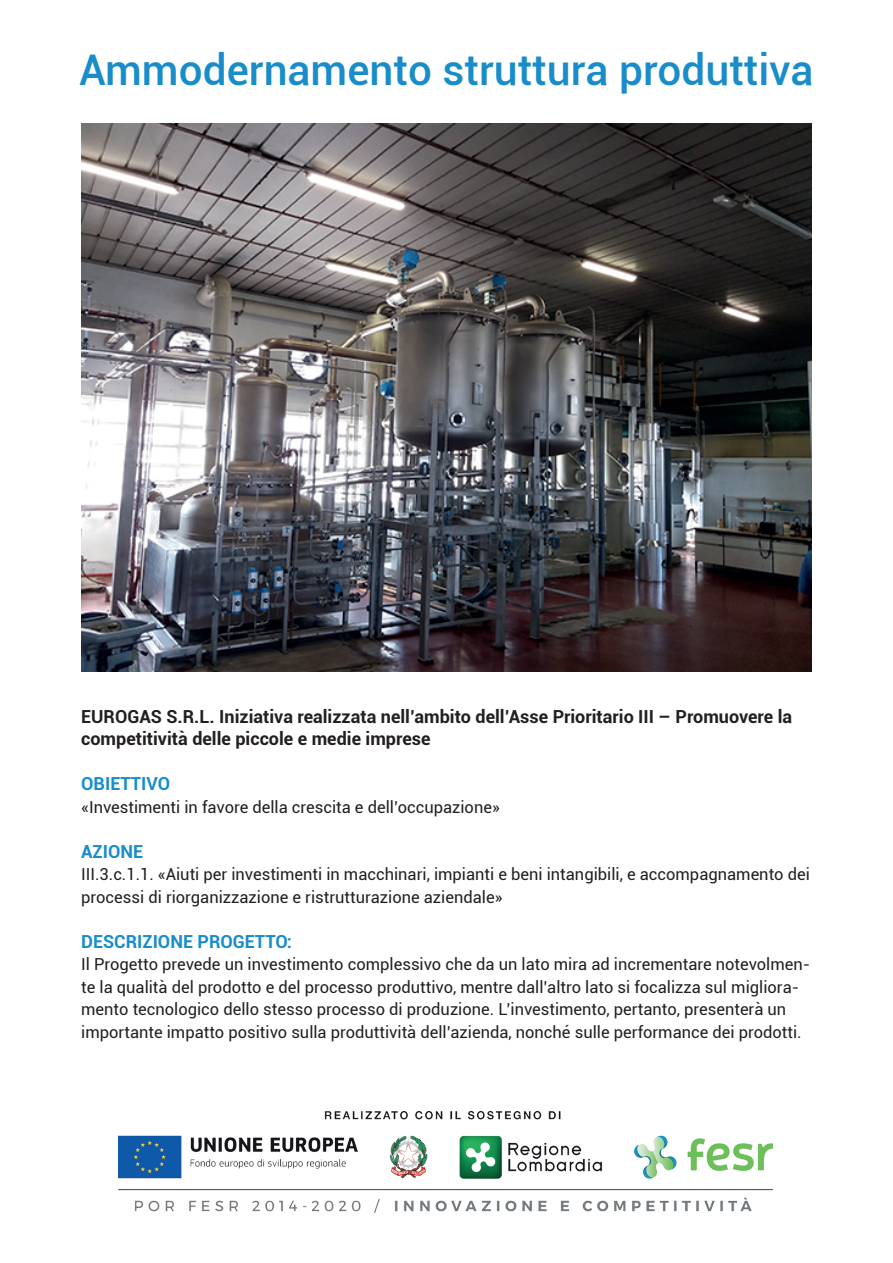
<style>
.page{position:relative;width:893px;height:1263px;background:#fff}
.page>*{position:absolute;margin:0;border:0;box-sizing:border-box;transform-origin:0 0}
.t1{font:500 42.3px "Roboto";color:#198cca}
.t2{font:700 18px/22.5px "Roboto";color:#231f20}
.t3{font:700 18px "Roboto";color:#198cca}
.t4{font:16.5px/22.5px "Roboto";color:#231f20}
</style>
<div class="page">
<img style="left:81px;top:124px;width:731px;height:548px">
<img style="left:118px;top:1112px;width:654px;height:100px">
<h1 class="t1" style="left:79px;top:41px;width:736px">Ammodernamento struttura produttiva</h1>
<p class="t2" style="left:81px;top:704px;width:712px">EUROGAS S.R.L. Iniziativa realizzata nell’ambito dell’Asse Prioritario III – Promuovere la competitività delle piccole e medie imprese</p>
<p class="t3" style="left:81px;top:771px;width:90px">OBIETTIVO</p>
<p class="t4" style="left:81px;top:795px;width:420px">«Investimenti in favore della crescita e dell’occupazione»</p>
<p class="t3" style="left:81px;top:839px;width:64px">AZIONE</p>
<p class="t4" style="left:81px;top:862px;width:730px">III.3.c.1.1. «Aiuti per investimenti in macchinari, impianti e beni intangibili, e accompagnamento dei processi di riorganizzazione e ristrutturazione aziendale»</p>
<p class="t3" style="left:81px;top:929px;width:212px">DESCRIZIONE PROGETTO:</p>
<p class="t4" style="left:81px;top:952px;width:731px">Il Progetto prevede un investimento complessivo che da un lato mira ad incrementare notevolmen&shy;te la qualità del prodotto e del processo produttivo, mentre dall’altro lato si focalizza sul migliora&shy;mento tecnologico dello stesso processo di produzione. L’investimento, pertanto, presenterà un importante impatto positivo sulla produttività dell’azienda, nonché sulle performance dei prodotti.</p>
</div>
